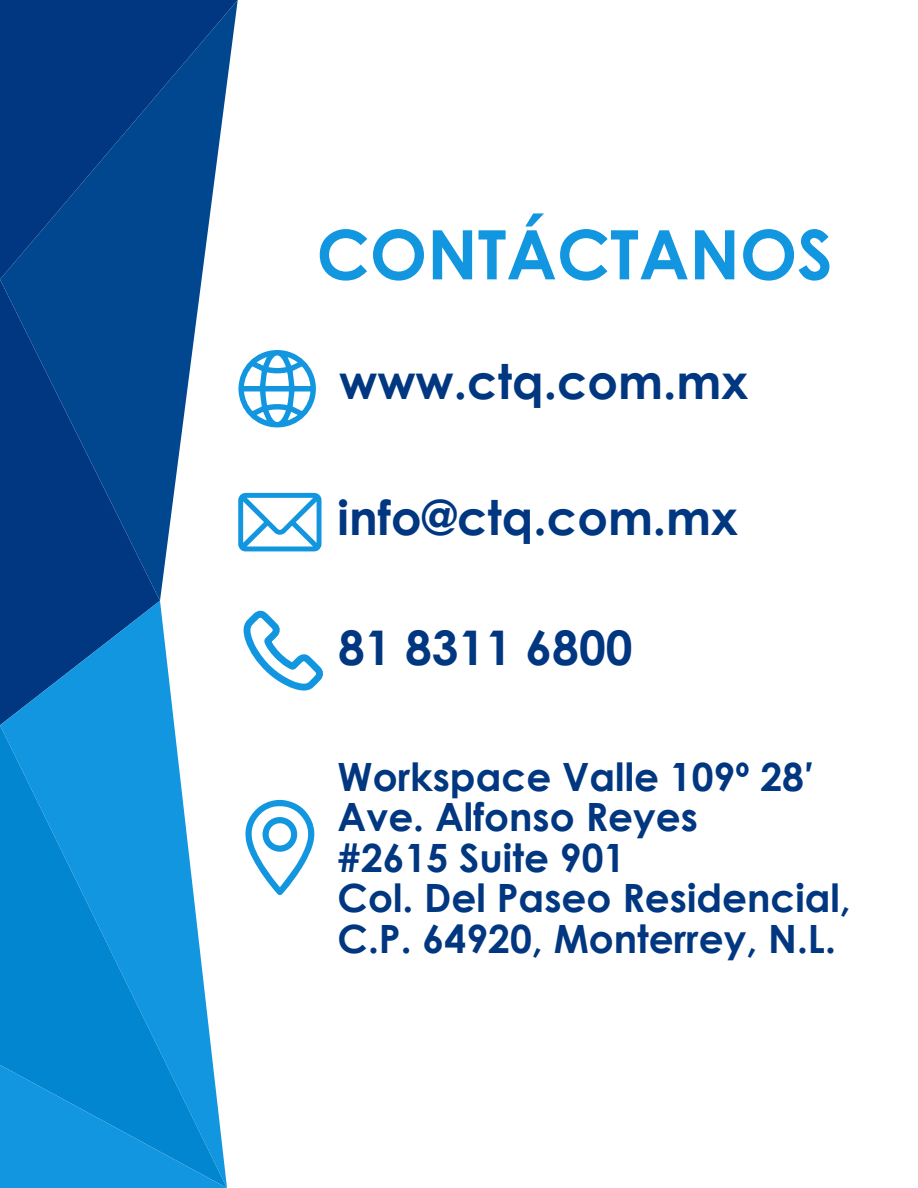
<style>
.page{position:relative;width:918px;height:1188px;background:#fff}
.page>*{position:absolute;margin:0;border:0;box-sizing:border-box;transform-origin:0 0}
.t1{font:700 68.25px "Century Gothic";color:#1296df}
.t2{font:700 47.7px "Century Gothic";color:#003780}
.t3{font:700 39px/40.5px "Century Gothic";color:#003780}
</style>
<div class="page">
<svg style="left:160px;top:279px;width:42px;height:321px;fill:#00478f"></svg>
<svg style="left:0;top:0;width:238px;height:279px"></svg>
<svg style="left:0;top:279px;width:160px;height:322px;fill:#003780"></svg>
<svg style="left:0;top:601px;width:175px;height:124px;fill:#1296df"></svg>
<svg style="left:0;top:725px;width:213px;height:340px;fill:#1296df"></svg>
<svg style="left:0;top:1065px;width:227px;height:123px"></svg>
<svg style="left:238px;top:350px;width:85px;height:341px"></svg>
<svg style="left:245px;top:800px;width:70px;height:96px"></svg>
<h1 class="t1" style="left:317px;top:203px;width:518px">CONTÁCTANOS</h1>
<p class="t2" style="left:339px;top:345px;width:410px">www.ctq.com.mx</p>
<p class="t2" style="left:338px;top:482px;width:402px">info@ctq.com.mx</p>
<p class="t2" style="left:338px;top:612px;width:296px">81 8311 6800</p>
<p class="t3" style="left:338px;top:755px;width:515px">Workspace Valle 109º 28′<br>Ave. Alfonso Reyes<br>#2615 Suite 901<br>Col. Del Paseo Residencial,<br>C.P. 64920, Monterrey, N.L.</p>
</div>
